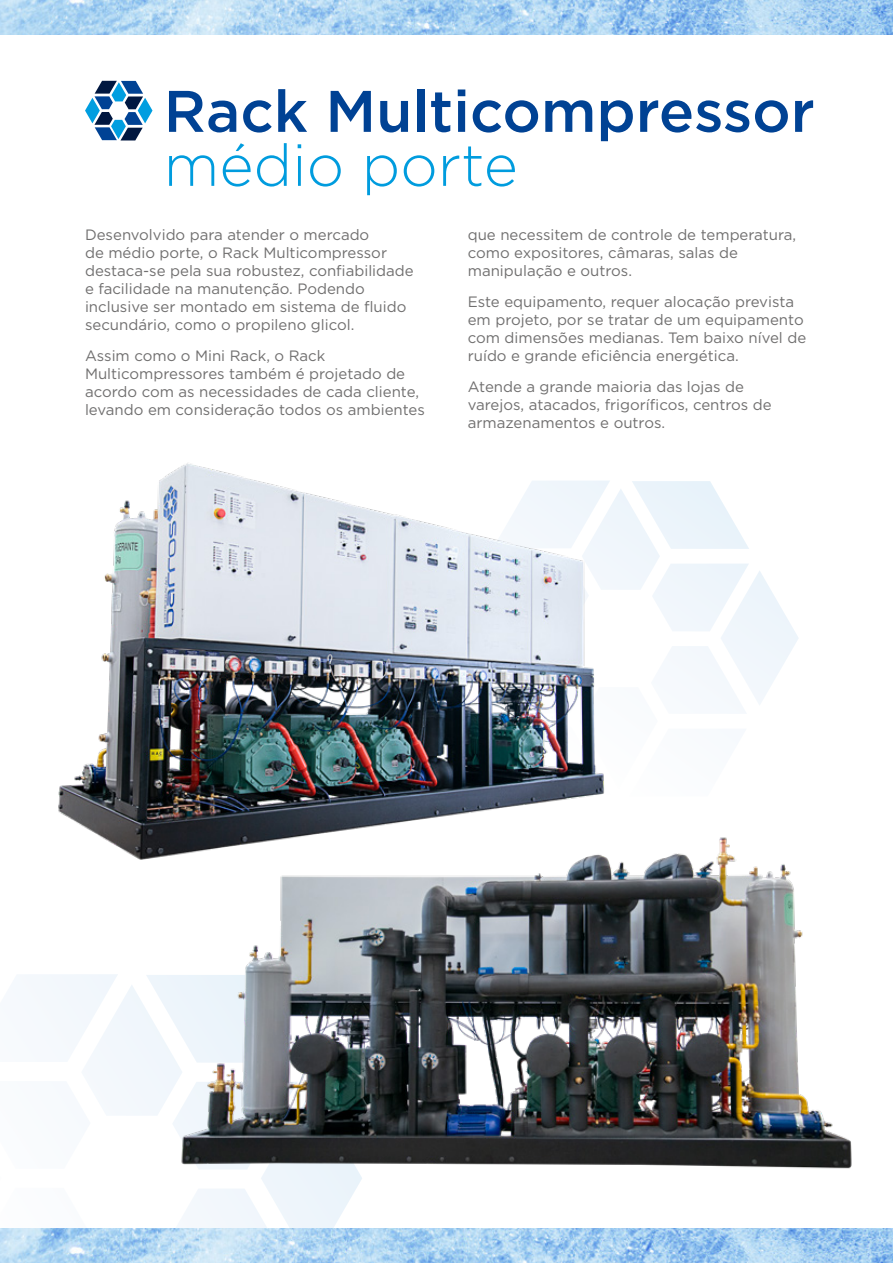
<style>
.page{position:relative;width:893px;height:1263px;background:#fff}
.page>*{position:absolute;margin:0;border:0;box-sizing:border-box;transform-origin:0 0}
.t1{font:500 58.5px "Gotham";color:#004294}
.t2{font:300 58.5px "Gotham";color:#009cde}
.t3{font:15px/18px "Gotham";color:#706f6f}
</style>
<div class="page">
<svg style="left:620px;top:481px;width:179px;height:232px"></svg>
<svg style="left:0;top:974px;width:362px;height:255px"></svg>
<img style="left:58px;top:463px;width:562px;height:397px">
<img style="left:0;top:0;width:893px;height:34px">
<img style="left:0;top:1229px;width:893px;height:34px">
<img style="left:164px;top:830px;width:688px;height:348px">
<svg style="left:85px;top:81px;width:67px;height:59px"></svg>
<h1 class="t1" style="left:164px;top:73px;width:653px">Rack Multicompressor</h1>
<h1 class="t2" style="left:164px;top:128px;width:356px">médio porte</h1>
<p class="t3" style="left:85px;top:226px;width:330px">Desenvolvido para atender o mercado<br>de médio porte, o Rack Multicompressor destaca-se pela sua robustez, confiabilidade e facilidade na manutenção. Podendo inclusive ser montado em sistema de fluido secundário, como o propileno glicol.</p>
<p class="t3" style="left:85px;top:346px;width:341px">Assim como o Mini Rack, o Rack Multicompressores também é projetado de acordo com as necessidades de cada cliente, levando em consideração todos os ambientes</p>
<p class="t3" style="left:468px;top:226px;width:330px">que necessitem de controle de temperatura, como expositores, câmaras, salas de manipulação e outros.</p>
<p class="t3" style="left:468px;top:292px;width:340px">Este equipamento, requer alocação prevista em projeto, por se tratar de um equipamento com dimensões medianas. Tem baixo nível de ruído e grande eficiência energética.</p>
<p class="t3" style="left:468px;top:377px;width:306px">Atende a grande maioria das lojas de varejos, atacados, frigoríficos, centros de armazenamentos e outros.</p>
</div>
